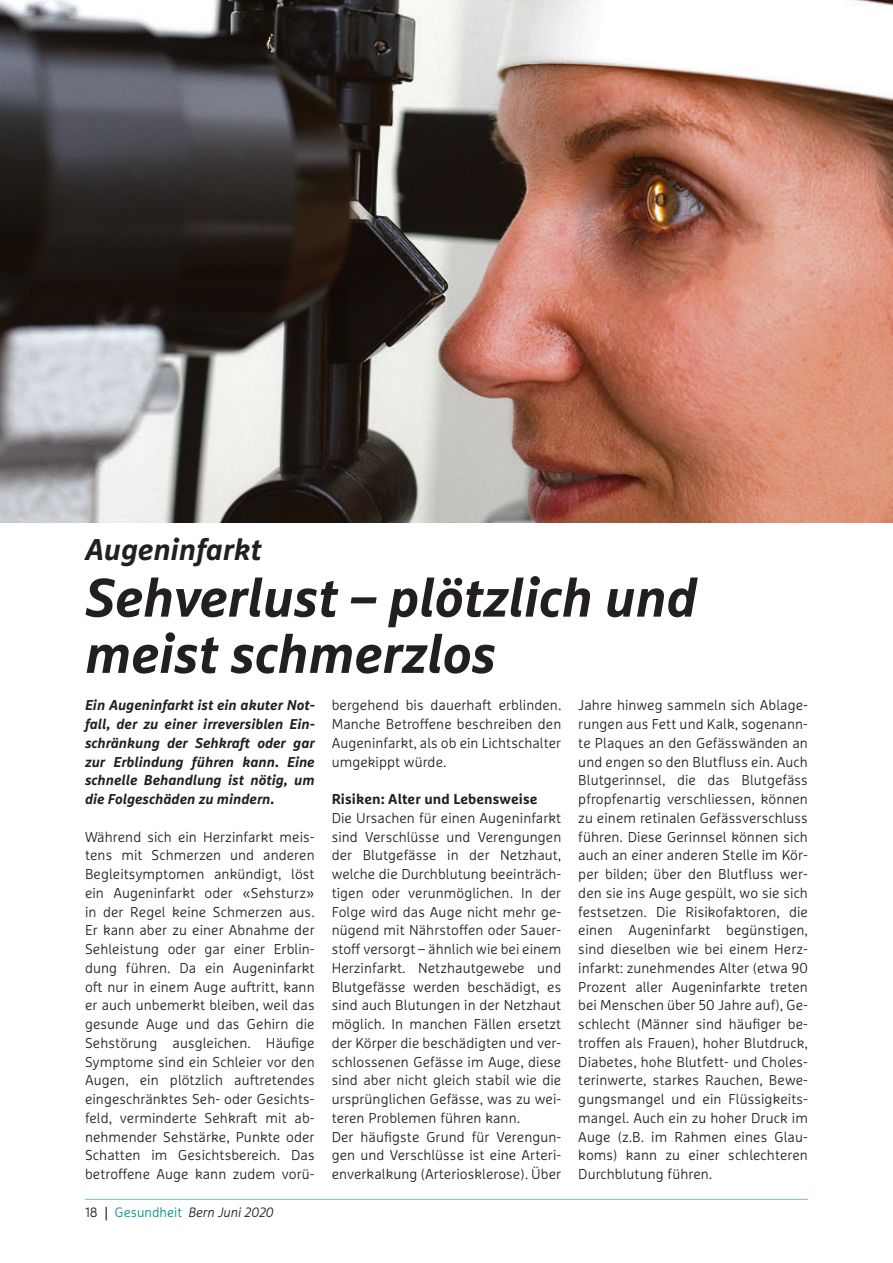
<style>
.page{position:relative;width:893px;height:1263px;background:#fff}
.page>*{position:absolute;margin:0;border:0;box-sizing:border-box;transform-origin:0 0}
.Haupttitel_2{font:italic 700 54px/56.2px "Marselis Pro";color:#231f20}
.Spitzmarke_2{font:italic 700 30px "Marselis Pro";color:#231f20}
.Grundschrift{font:300 14.25px/18.8px "Marselis Pro";letter-spacing:.005em;color:#231f20;text-align:justify}
.Lead{font:italic 700 14.25px/18.8px "Marselis Pro";letter-spacing:.005em;color:#231f20;text-align:justify}
.Zwischentitel{font:700 14.25px "Marselis Pro";letter-spacing:.005em;color:#231f20}
.t1{font:italic 300 13.5px "Marselis Pro";color:#231f20}
.s1{font-style:normal}
.s2{font-family:"The Mix";font-weight:600;font-style:normal}
.s3{font-style:normal;color:#009384}
</style>
<div class="page">
<hr style="left:85px;top:1199px;width:723px;height:1px;background:#7dbcc4">
<img style="left:0;top:0;width:893px;height:523px">
<p class="Spitzmarke_2" style="left:85px;top:531px;width:178px">Augeninfarkt</p>
<p class="Haupttitel_2" style="left:85px;top:569px;width:613px">Sehverlust – plötzlich und meist schmerzlos</p>
<p class="Lead" style="left:85px;top:696px;width:231px">Ein Augeninfarkt ist ein akuter Not&shy;fall, der zu einer irreversiblen Ein&shy;schränkung der Sehkraft oder gar zur Erblindung führen kann. Eine schnelle Behandlung ist nötig, um die Folgeschäden zu mindern.</p>
<p class="Grundschrift" style="left:85px;top:827px;width:231px">Während sich ein Herzinfarkt meis&shy;tens mit Schmerzen und anderen Begleitsymptomen ankündigt, löst ein Augeninfarkt oder «Sehsturz» in der Regel keine Schmerzen aus.<br>Er kann aber zu einer Abnahme der Sehleistung oder gar einer Erblin&shy;dung führen. Da ein Augeninfarkt oft nur in einem Auge auftritt, kann er auch unbemerkt bleiben, weil das gesunde Auge und das Gehirn die Sehstörung ausgleichen. Häufige Symptome sind ein Schleier vor den Augen, ein plötzlich auftretendes eingeschränktes Seh- oder Gesichts&shy;feld, verminderte Sehkraft mit ab&shy;nehmender Sehstärke, Punkte oder Schatten im Gesichtsbereich. Das betroffene Auge kann zudem vorü-</p>
<p class="Grundschrift" style="left:332px;top:696px;width:231px">bergehend bis dauerhaft erblinden.<br>Manche Betroffene beschreiben den Augeninfarkt, als ob ein Lichtschalter umgekippt würde.</p>
<p class="Zwischentitel" style="left:332px;top:790px;width:207px">Risiken: Alter und Lebensweise</p>
<p class="Grundschrift" style="left:332px;top:808px;width:231px">Die Ursachen für einen Augeninfarkt sind Verschlüsse und Verengungen der Blutgefässe in der Netzhaut, welche die Durchblutung beeinträch&shy;tigen oder verunmöglichen. In der Folge wird das Auge nicht mehr ge&shy;nügend mit Nährstoffen oder Sauer&shy;stoff versorgt – ähnlich wie bei einem Herzinfarkt. Netzhautgewebe und Blutgefässe werden beschädigt, es sind auch Blutungen in der Netzhaut möglich. In manchen Fällen ersetzt der Körper die beschädigten und ver&shy;schlossenen Gefässe im Auge, diese sind aber nicht gleich stabil wie die ursprünglichen Gefässe, was zu wei&shy;teren Problemen führen kann.</p>
<p class="Grundschrift" style="left:332px;top:1127px;width:231px">Der häufigste Grund für Verengun&shy;gen und Verschlüsse ist eine Arteri&shy;enverkalkung (Arteriosklerose). Über</p>
<p class="Grundschrift" style="left:578px;top:696px;width:231px">Jahre hinweg sammeln sich Ablage&shy;rungen aus Fett und Kalk, sogenann&shy;te Plaques an den Gefässwänden an und engen so den Blutfluss ein. Auch Blutgerinnsel, die das Blutgefäss pfropfenartig verschliessen, können zu einem retinalen Gefässverschluss führen. Diese Gerinnsel können sich auch an einer anderen Stelle im Kör&shy;per bilden; über den Blutfluss wer&shy;den sie ins Auge gespült, wo sie sich festsetzen. Die Risikofaktoren, die einen Augeninfarkt begünstigen, sind dieselben wie bei einem Herz&shy;infarkt: zunehmendes Alter (etwa 90<br>Prozent aller Augeninfarkte treten bei Menschen über 50 Jahre auf), Ge&shy;schlecht (Männer sind häufiger be&shy;troffen als Frauen), hoher Blutdruck, Diabetes, hohe Blutfett- und Choles&shy;terinwerte, starkes Rauchen, Bewe&shy;gungsmangel und ein Flüssigkeits&shy;mangel. Auch ein zu hoher Druck im Auge (z.B. im Rahmen eines Glau&shy;koms) kann zu einer schlechteren Durchblutung führen.</p>
<p class="t1" style="left:85px;top:1204px;width:190px"><span class="s1">18</span> <span class="s2">|</span> <span class="s3">Gesundheit</span> Bern Juni 2020</p>
</div>
